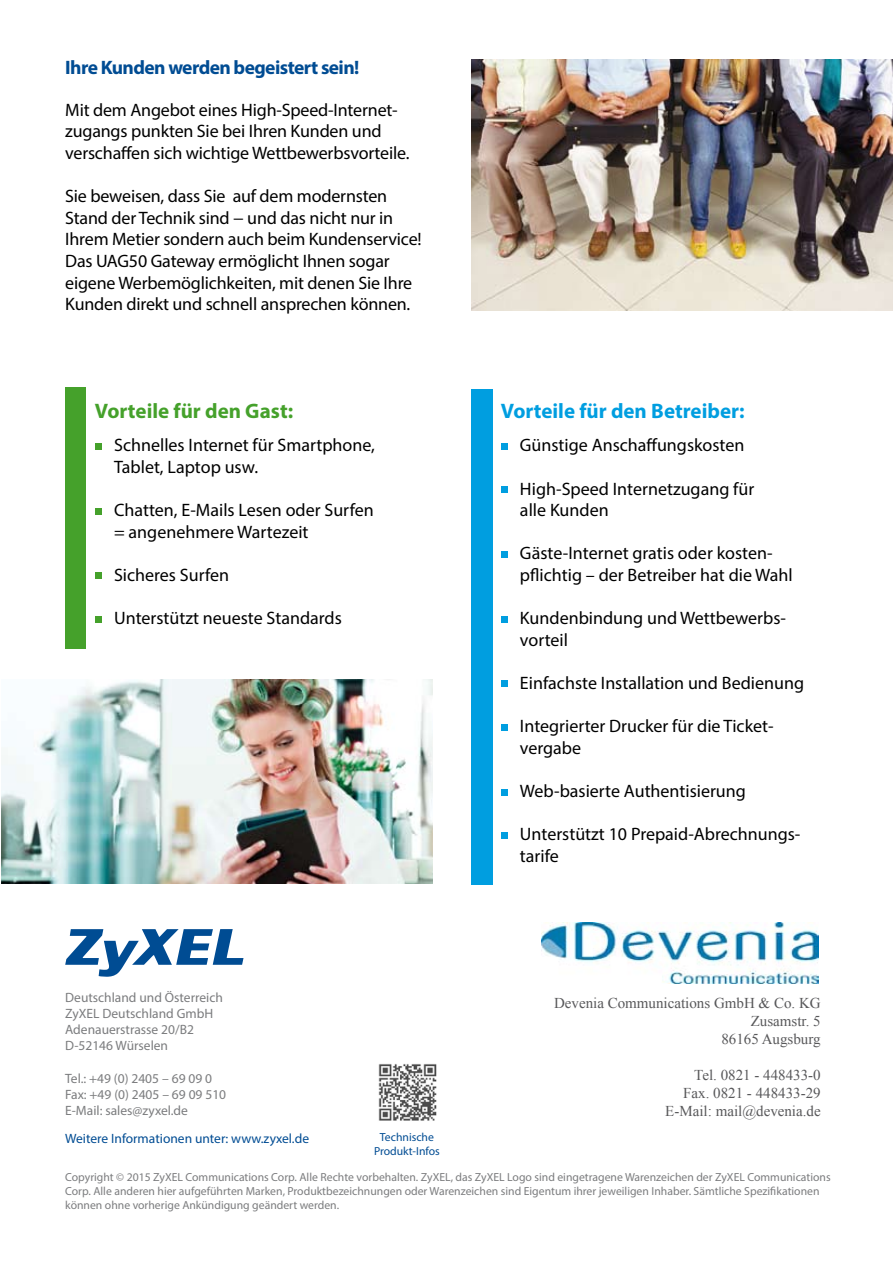
<style>
.page{position:relative;width:893px;height:1263px;background:#fff}
.page>*{position:absolute;margin:0;border:0;box-sizing:border-box;transform-origin:0 0}
.t1{font:700 21px "Myriad Pro";color:#009ee0}
.t2{font:700 21px "Myriad Pro";color:#45a12b}
.t3{font:700 19.5px "Myriad Pro";letter-spacing:-.03em;color:#004c93}
.t4{font:18px/21.6px "Myriad Pro";letter-spacing:-.005em;color:#000}
.t5{font:15px/18px "Times New Roman";color:#58585a;text-align:right}
.t6{font:13.5px/16.2px "Myriad Pro";color:#7b7c7e}
.t7{font:13.5px "Myriad Pro";color:#004c93}
.t8{font:11.7px/14.1px "Myriad Pro";color:#7b7c7e}
.t9{font:11.7px/14.1px "Myriad Pro";color:#004c93;text-align:center}
</style>
<div class="page">
<div style="left:95px;top:443px;width:7px;height:7px;background:#45a12b"></div>
<div style="left:95px;top:508px;width:7px;height:7px;background:#45a12b"></div>
<div style="left:95px;top:572px;width:7px;height:7px;background:#45a12b"></div>
<div style="left:95px;top:616px;width:7px;height:7px;background:#45a12b"></div>
<div style="left:65px;top:387px;width:20px;height:262px;background:#45a12b"></div>
<div style="left:501px;top:443px;width:7px;height:7px;background:#009ee0"></div>
<div style="left:501px;top:486px;width:7px;height:7px;background:#009ee0"></div>
<div style="left:501px;top:551px;width:7px;height:7px;background:#009ee0"></div>
<div style="left:501px;top:616px;width:7px;height:7px;background:#009ee0"></div>
<div style="left:501px;top:680px;width:7px;height:7px;background:#009ee0"></div>
<div style="left:501px;top:724px;width:7px;height:7px;background:#009ee0"></div>
<div style="left:501px;top:788px;width:7px;height:7px;background:#009ee0"></div>
<div style="left:501px;top:832px;width:7px;height:7px;background:#009ee0"></div>
<div style="left:471px;top:389px;width:22px;height:496px;background:#009ee0"></div>
<svg style="left:65px;top:929px;width:178px;height:48px"></svg>
<img style="left:378px;top:1064px;width:59px;height:57px">
<img style="left:471px;top:60px;width:422px;height:251px">
<img style="left:1px;top:680px;width:431px;height:204px">
<img style="left:541px;top:923px;width:278px;height:60px">
<p class="t3" style="left:65px;top:55px;width:296px">Ihre Kunden werden begeistert sein!</p>
<p class="t4" style="left:65px;top:99px;width:346px">Mit dem Angebot eines High-Speed-Internet&shy;zugangs punkten Sie bei Ihren Kunden und verschaffen sich wichtige Wettbewerbsvorteile.</p>
<p class="t4" style="left:65px;top:185px;width:358px">Sie beweisen, dass Sie auf dem modernsten Stand der Technik sind − und das nicht nur in Ihrem Metier sondern auch beim Kundenservice!<br>Das UAG50 Gateway ermöglicht Ihnen sogar eigene Werbemöglichkeiten, mit denen Sie Ihre Kunden direkt und schnell ansprechen können.</p>
<p class="t2" style="left:95px;top:397px;width:200px">Vorteile für den Gast:</p>
<p class="t4" style="left:114px;top:434px;width:262px">Schnelles Internet für Smartphone,<br>Tablet, Laptop usw.</p>
<p class="t4" style="left:114px;top:499px;width:261px">Chatten, E-Mails Lesen oder Surfen = angenehmere Wartezeit</p>
<p class="t4" style="left:114px;top:564px;width:117px">Sicheres Surfen</p>
<p class="t4" style="left:114px;top:607px;width:229px">Unterstützt neueste Standards</p>
<p class="t6" style="left:65px;top:989px;width:159px">Deutschland und Österreich<br>ZyXEL Deutschland GmbH<br>Adenauerstrasse 20/B2<br>D-52146 Würselen</p>
<p class="t6" style="left:65px;top:1070px;width:162px">Tel.: +49 (0) 2405 – 69 09 0<br>Fax: +49 (0) 2405 – 69 09 510<br>E-Mail: sales@zyxel.de</p>
<p class="t7" style="left:65px;top:1130px;width:245px">Weitere Informationen unter: www.zyxel.de</p>
<p class="t9" style="left:374px;top:1130px;width:67px">Technische<br>Produkt-Infos</p>
<p class="t1" style="left:501px;top:397px;width:245px">Vorteile für den Betreiber:</p>
<p class="t4" style="left:520px;top:434px;width:226px">Günstige Anschaffungskosten</p>
<p class="t4" style="left:520px;top:477px;width:236px">High-Speed Internetzugang für alle Kunden</p>
<p class="t4" style="left:520px;top:542px;width:274px">Gäste-Internet gratis oder kosten&shy;pflichtig – der Betreiber hat die Wahl</p>
<p class="t4" style="left:520px;top:607px;width:268px">Kundenbindung und Wettbewerbs&shy;vorteil</p>
<p class="t4" style="left:520px;top:672px;width:286px">Einfachste Installation und Bedienung</p>
<p class="t4" style="left:520px;top:715px;width:255px">Integrierter Drucker für die Ticket&shy;vergabe</p>
<p class="t4" style="left:520px;top:780px;width:227px">Web-basierte Authentisierung</p>
<p class="t4" style="left:520px;top:823px;width:282px">Unterstützt 10 Prepaid-Abrechnungs&shy;tarife</p>
<p class="t5" style="left:554px;top:994px;width:268px">Devenia Communications GmbH &amp; Co. KG<br>Zusamstr. 5<br>86165 Augsburg</p>
<p class="t5" style="left:665px;top:1066px;width:157px">Tel. 0821 - 448433-0<br>Fax. 0821 - 448433-29<br>E-Mail: mail@devenia.de</p>
<p class="t8" style="left:65px;top:1170px;width:767px">Copyright © 2015 ZyXEL Communications Corp. Alle Rechte vorbehalten. ZyXEL, das ZyXEL Logo sind eingetragene Warenzeichen der ZyXEL Communications<br>Corp. Alle anderen hier aufgeführten Marken, Produktbezeichnungen oder Warenzeichen sind Eigentum ihrer jeweiligen Inhaber. Sämtliche Spezifikationen können ohne vorherige Ankündigung geändert werden.</p>
</div>
